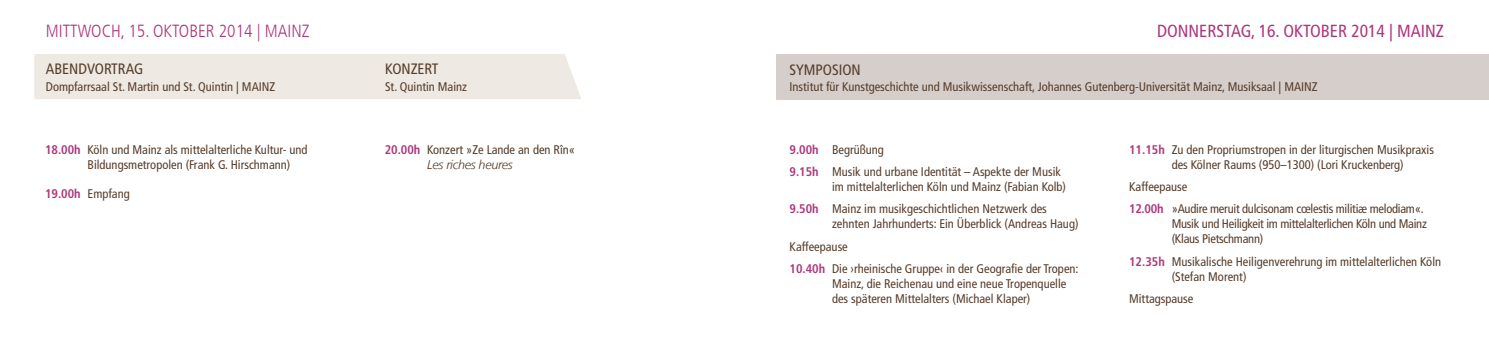
<style>
.page{position:relative;width:1489px;height:348px;background:#fff}
.page>*{position:absolute;margin:0;border:0;box-sizing:border-box;transform-origin:0 0}
.t1{font:condensed 17.5px "Frutiger LT Com";color:#ad377a}
.t2{font:300 condensed 17.5px "Frutiger LT Com";color:#ad377a}
.t3{font:condensed 15px "Frutiger LT Com";color:#563c2a}
.t4{font:condensed 12.5px/15px "Frutiger LT Com";color:#563c2a}
.t5{font:condensed 12.5px/22.1px "Frutiger LT Com";letter-spacing:-.02em;color:#563c2a}
.s1{font-weight:700;color:#ad377a}
.s2{font-weight:300;font-style:italic;font-stretch:normal}
</style>
<div class="page">
<div style="left:776px;top:54px;width:712px;height:45px;background:#d5ceca"></div>
<div style="left:34px;top:54px;width:547px;height:45px;background:#eee9e2"></div>
<h1 class="t2" style="left:46px;top:21px;width:265px">M ITTWOCH, 15. OKTOBER 2014 | MAINZ</h1>
<p class="t3" style="left:46px;top:60px;width:99px">Ab endvortrag</p>
<p class="t4" style="left:46px;top:79px;width:223px">Dompfarrsaal St. Martin und St. Quintin | MAINZ</p>
<p class="t4" style="left:88px;top:142px;width:221px;text-indent:-43px"><span class="s1">18.00h</span> Köln und Mainz als mittelalterliche Kultur- und<br>Bildungsmetropolen (Frank G. Hirschmann)</p>
<p class="t4" style="left:45px;top:186px;width:86px"><span class="s1">19.00h</span> Empfang</p>
<p class="t3" style="left:385px;top:60px;width:55px">Konzert</p>
<p class="t4" style="left:385px;top:79px;width:83px">St. Quintin Mainz</p>
<p class="t4" style="left:427px;top:142px;width:149px;text-indent:-43px"><span class="s1">20.00h</span> Konzert »Ze Lande an den Rîn«<br><span class="s2">Les riches heures</span></p>
<h1 class="t1" style="left:1156px;top:21px;width:288px">Donnerstag, 16. Oktober 2014 | Mainz</h1>
<p class="t3" style="left:789px;top:61px;width:73px">Symposion</p>
<p class="t4" style="left:789px;top:79px;width:522px">Institut für Kunstgeschichte und Musikwissenschaft, Johannes Gutenberg-Universität Mainz, Musiksaal | MAINZ</p>
<p class="t4" style="left:789px;top:138px;width:273px;line-height:22.1px"><span class="s1">9.00h</span> Begrüßung<br><span class="s1">9.15h</span> M usik und urbane Identität – Aspekte der Musik</p>
<p class="t4" style="left:789px;top:176px;width:278px;line-height:22.1px;text-indent:43px">im mittelalterlichen Köln und Mainz (Fabian Kolb)<br><span class="s1">9.50h</span> Mainz im musikgeschichtlichen Netzwerk des</p>
<p class="t4" style="left:789px;top:213px;width:290px;line-height:22.1px;text-indent:43px">zehnten Jahrhunderts: Ein Überblick (Andreas Haug)<br>Kaffeepause<br><span class="s1">10.40h</span> Die ›rheinische Gruppe‹ in der Geografie der Tropen:</p>
<p class="t4" style="left:832px;top:275px;width:236px">Mainz, die Reichenau und eine neue Tropenquelle des späteren Mittelalters (Michael Klaper)</p>
<p class="t4" style="left:1171px;top:142px;width:264px;text-indent:-43px"><span class="s1">11.15h</span> Zu den Propriumstropen in der liturgischen Musikpraxis des Kölner Raums (950–1300) (Lori Kruckenberg)</p>
<p class="t5" style="left:1129px;top:176px;width:296px">Kaffeepause<br><span class="s1">12.00h</span> »Audire meruit dulcisonam cœlestis militiæ melodiam«.</p>
<p class="t5" style="left:1171px;top:216px;width:257px;line-height:15px">Musik und Heiligkeit im mittelalterlichen Köln und Mainz (Klaus Pietschmann)</p>
<p class="t4" style="left:1171px;top:253px;width:271px;text-indent:-43px"><span class="s1">12.35h</span> Musikalische Heiligenverehrung im mittelalterlichen Köln (Stefan Morent)</p>
<p class="t4" style="left:1129px;top:290px;width:66px">Mittagspause</p>
</div>
